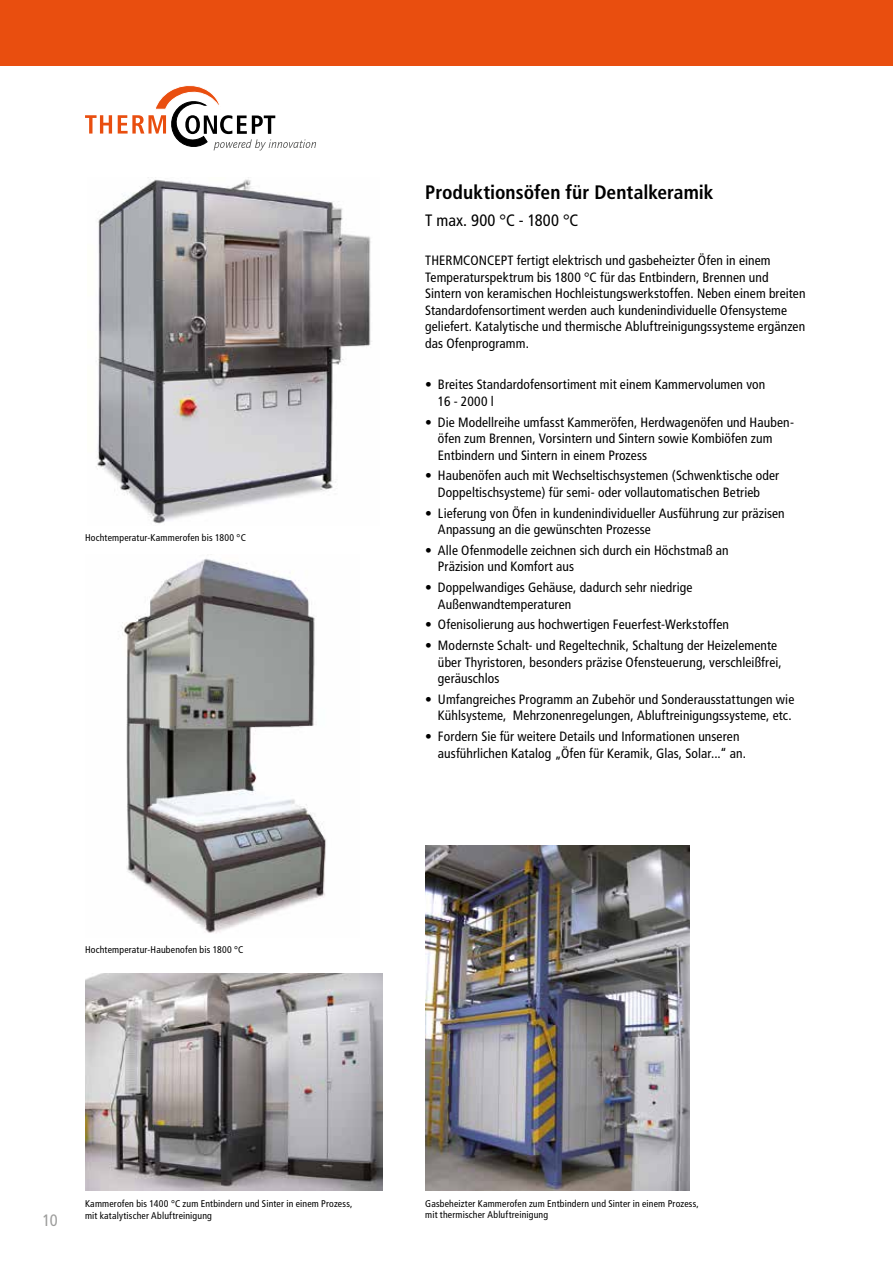
<style>
.page{position:relative;width:893px;height:1263px;background:#fff}
.page>*{position:absolute;margin:0;border:0;box-sizing:border-box;transform-origin:0 0}
.t1{font:700 condensed 19.5px "Frutiger";color:#000}
.t2{font:condensed 16.5px "Frutiger";letter-spacing:.015em;color:#000}
.t3{font:condensed 16.5px "Frutiger";color:#9d9d9c}
.t4{font:condensed 13.5px/16.5px "Frutiger";letter-spacing:.01em;color:#000}
.t5{font:condensed 9.75px/11.7px "Frutiger";letter-spacing:.02em;color:#000}
</style>
<div class="page">
<svg style="left:85px;top:115px;width:27px;height:19px"></svg>
<svg style="left:118px;top:85px;width:198px;height:65px"></svg>
<div style="left:0;top:0;width:893px;height:66px;background:#e94e0f"></div>
<img style="left:85px;top:974px;width:298px;height:216px">
<img style="left:96px;top:177px;width:276px;height:347px">
<img style="left:122px;top:558px;width:204px;height:375px">
<img style="left:425px;top:845px;width:265px;height:346px">
<p class="t5" style="left:85px;top:532px;width:162px">Hochtemperatur-Kammerofen bis 1800 °C</p>
<p class="t5" style="left:85px;top:944px;width:160px">Hochtemperatur-Haubenofen bis 1800 °C</p>
<h1 class="t1" style="left:425px;top:181px;width:290px">Produktionsöfen für Dentalkeramik</h1>
<p class="t2" style="left:425px;top:211px;width:155px">T max. 900 °C - 1800 °C</p>
<p class="t4" style="left:425px;top:252px;width:382px">THERMCONCEPT fertigt elektrisch und gasbeheizter Öfen in einem Temperaturspektrum bis 1800 °C für das Entbindern, Brennen und Sintern von keramischen Hochleistungswerkstoffen. Neben einem breiten Standardofensortiment werden auch kundenindividuelle Ofensysteme geliefert. Katalytische und thermische Abluftreinigungssysteme ergänzen das Ofenprogramm.</p>
<p class="t4" style="left:438px;top:376px;width:329px;text-indent:-13px">• Breites Standardofensortiment mit einem Kammervolumen von<br>16 - 2000 l</p>
<p class="t4" style="left:438px;top:414px;width:357px;text-indent:-13px">• Die Modellreihe umfasst Kammeröfen, Herdwagenöfen und Hauben&shy;öfen zum Brennen, Vorsintern und Sintern sowie Kombiöfen zum<br>Entbindern und Sintern in einem Prozess</p>
<p class="t4" style="left:425px;top:467px;width:356px;text-align:center">• Haubenöfen auch mit Wechseltischsystemen (Schwenktische oder<br>Doppeltischsysteme) für semi- oder vollautomatischen Betrieb</p>
<p class="t4" style="left:438px;top:505px;width:348px;text-indent:-13px">• Lieferung von Öfen in kundenindividueller Ausführung zur präzisen<br>Anpassung an die gewünschten Prozesse</p>
<p class="t4" style="left:438px;top:542px;width:292px;text-indent:-13px">• Alle Ofenmodelle zeichnen sich durch ein Höchstmaß an<br>Präzision und Komfort aus</p>
<p class="t4" style="left:438px;top:579px;width:256px;text-indent:-13px">• Doppelwandiges Gehäuse, dadurch sehr niedrige<br>Außenwandtemperaturen</p>
<p class="t4" style="left:425px;top:616px;width:305px">• Ofenisolierung aus hochwertigen Feuerfest-Werkstoffen</p>
<p class="t4" style="left:438px;top:637px;width:345px;text-indent:-13px">• Modernste Schalt- und Regeltechnik, Schaltung der Heizelemente über Thyristoren, besonders präzise Ofensteuerung, verschleißfrei, geräuschlos</p>
<p class="t4" style="left:425px;top:691px;width:371px;text-align:right">• Umfangreiches Programm an Zubehör und Sonderausstattungen wie<br>Kühlsysteme, Mehrzonenregelungen, Abluftreinigungssysteme, etc.</p>
<p class="t4" style="left:438px;top:728px;width:310px;text-indent:-13px">• Fordern Sie für weitere Details und Informationen unseren ausführlichen Katalog „Öfen für Keramik, Glas, Solar...“ an.</p>
<p class="t3" style="left:43px;top:1211px;width:17px">10</p>
<p class="t5" style="left:85px;top:1198px;width:269px">Kammerofen bis 1400 °C zum Entbindern und Sinter in einem Prozess, mit katalytischer Abluftreinigung</p>
<p class="t5" style="left:425px;top:1197px;width:275px">Gasbeheizter Kammerofen zum Entbindern und Sinter in einem Prozess, mit thermischer Abluftreinigung</p>
</div>
